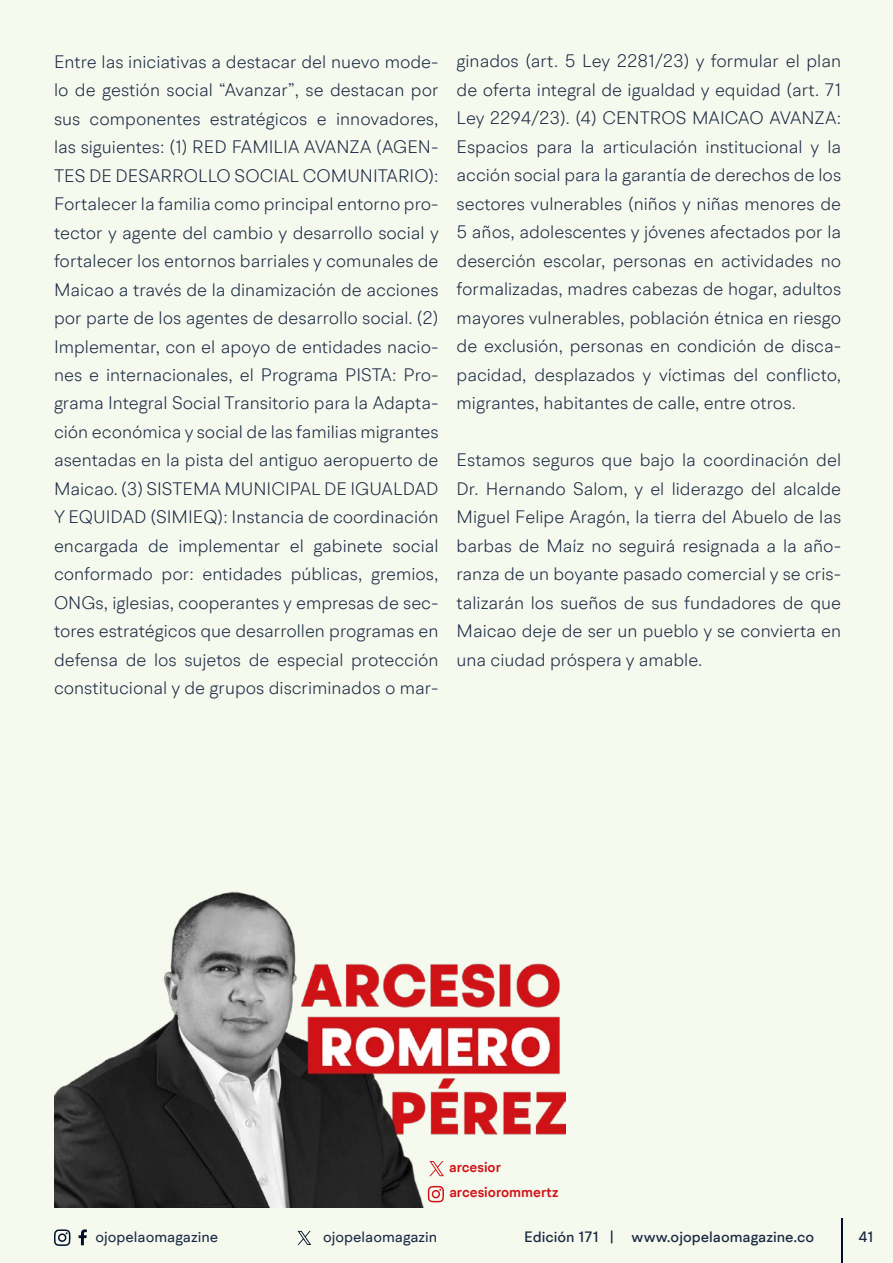
<style>
.page{position:relative;width:893px;height:1263px;background:#f6f9ee}
.page>*{position:absolute;margin:0;border:0;box-sizing:border-box;transform-origin:0 0}
.t1{font:300 18px/28.5px "BR Hendrix";color:#1b2943;text-align:justify}
.t2{font:500 15px "BR Hendrix";color:#1b2943}
.t3{font:15px "BR Hendrix";color:#1b2943}
.t4{font:600 14.25px "BR Hendrix";color:#d11217}
</style>
<div class="page">
<svg style="left:79px;top:1229px;width:8px;height:16px"></svg>
<svg style="left:54px;top:1229px;width:17px;height:17px"></svg>
<hr style="left:841px;top:1219px;width:1px;height:44px;background:#000f2b">
<svg style="left:298px;top:1231px;width:13px;height:14px"></svg>
<img style="left:54px;top:891px;width:511px;height:317px">
<svg style="left:428px;top:1186px;width:16px;height:16px"></svg>
<svg style="left:429px;top:1161px;width:15px;height:15px"></svg>
<p class="t1" style="left:54px;top:47px;width:386px">Entre las iniciativas a destacar del nuevo mode&shy;lo de gestión social “Avanzar”, se destacan por sus componentes estratégicos e innovadores, las siguientes: (1) RED FAMILIA AVANZA (AGEN-TES DE DESARROLLO SOCIAL COMUNITARIO):<br>Fortalecer la familia como principal entorno pro&shy;tector y agente del cambio y desarrollo social y fortalecer los entornos barriales y comunales de Maicao a través de la dinamización de acciones por parte de los agentes de desarrollo social. (2)<br>Implementar, con el apoyo de entidades nacio&shy;nes e internacionales, el Programa PISTA: Pro&shy;grama Integral Social Transitorio para la Adapta&shy;ción económica y social de las familias migrantes asentadas en la pista del antiguo aeropuerto de Maicao. (3) SISTEMA MUNICIPAL DE IGUALDAD Y EQUIDAD (SIMIEQ): Instancia de coordinación encargada de implementar el gabinete social conformado por: entidades públicas, gremios, ONGs, iglesias, cooperantes y empresas de sec&shy;tores estratégicos que desarrollen programas en defensa de los sujetos de especial protección constitucional y de grupos discriminados o mar-</p>
<p class="t1" style="left:457px;top:47px;width:386px">ginados (art. 5 Ley 2281/23) y formular el plan de oferta integral de igualdad y equidad (art. 71<br>Ley 2294/23). (4) CENTROS MAICAO AVANZA:<br>Espacios para la articulación institucional y la acción social para la garantía de derechos de los sectores vulnerables (niños y niñas menores de 5 años, adolescentes y jóvenes afectados por la deserción escolar, personas en actividades no formalizadas, madres cabezas de hogar, adultos mayores vulnerables, población étnica en riesgo de exclusión, personas en condición de disca&shy;pacidad, desplazados y víctimas del conflicto, migrantes, habitantes de calle, entre otros.</p>
<p class="t1" style="left:457px;top:446px;width:386px">Estamos seguros que bajo la coordinación del Dr. Hernando Salom, y el liderazgo del alcalde Miguel Felipe Aragón, la tierra del Abuelo de las barbas de Maíz no seguirá resignada a la año&shy;ranza de un boyante pasado comercial y se cris&shy;talizarán los sueños de sus fundadores de que Maicao deje de ser un pueblo y se convierta en una ciudad próspera y amable.</p>
<p class="t4" style="left:449px;top:1158px;width:54px">arcesior</p>
<p class="t4" style="left:449px;top:1183px;width:111px">arcesiorommertz</p>
<p class="t3" style="left:96px;top:1227px;width:124px">ojopelaomagazine</p>
<p class="t3" style="left:323px;top:1227px;width:116px">ojopelaomagazin</p>
<p class="t2" style="left:524px;top:1227px;width:291px">Edición 171 | www.ojopelaomagazine.co</p>
<p class="t2" style="left:858px;top:1227px;width:16px">41</p>
</div>
